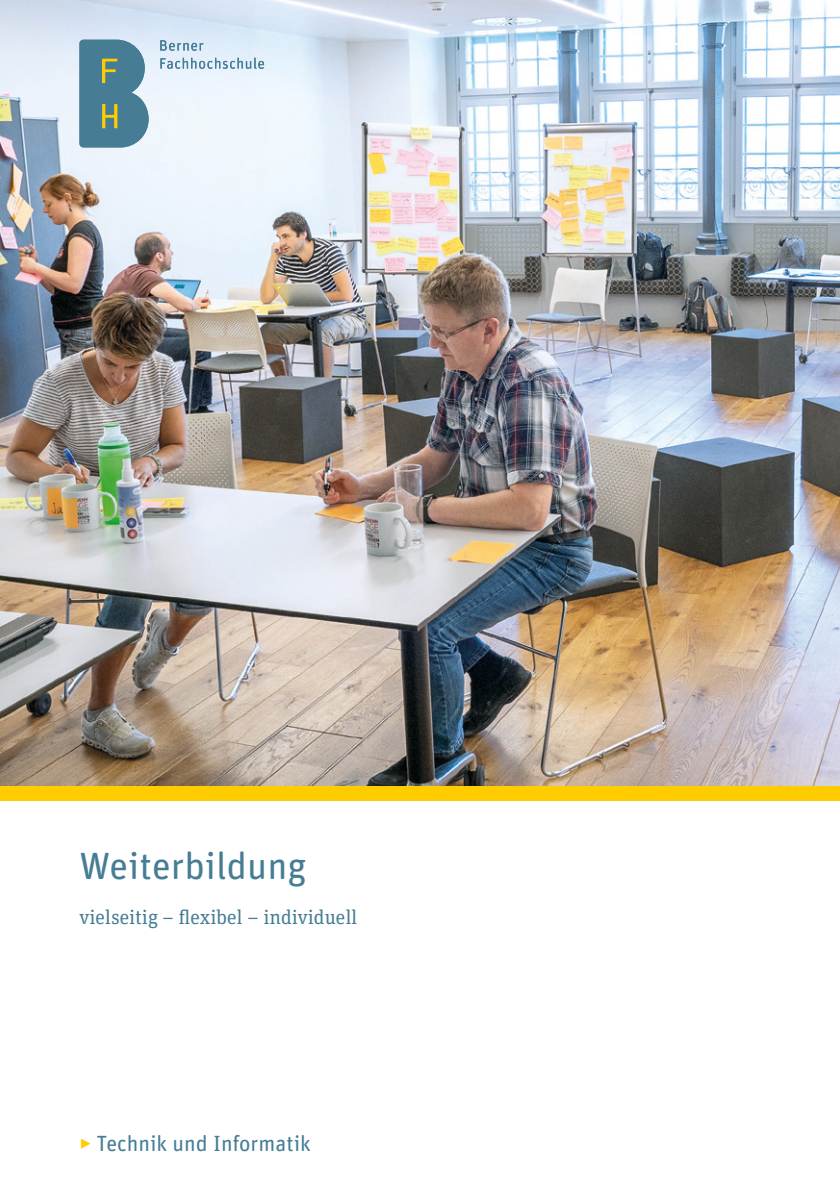
<style>
.page{position:relative;width:840px;height:1191px;background:#fff}
.page>*{position:absolute;margin:0;border:0;box-sizing:border-box;transform-origin:0 0}
.t1{font:38px "Unit Rounded Pro";color:#467d95}
.t2{font:22px "Unit Rounded Pro";color:#467d95}
.t3{font:20px "Unit Slab Pro";color:#467d95}
.s1{font-weight:300;color:#fc0}
</style>
<div class="page">
<img style="left:0;top:0;width:839px;height:787px">
<div style="left:0;top:787px;width:839px;height:14px;background:#fc0"></div>
<svg style="left:79px;top:40px;width:69px;height:107px;background:#5d8b97"></svg>
<svg style="left:160px;top:40px;width:43px;height:11px"></svg>
<svg style="left:160px;top:58px;width:104px;height:11px"></svg>
<h1 class="t1" style="left:79px;top:839px;width:228px">Weiterbildung</h1>
<p class="t3" style="left:79px;top:904px;width:279px">vielseitig – flexibel – individuell</p>
<p class="t2" style="left:79px;top:1128px;width:233px"><span class="s1">‣</span> Technik und Informatik</p>
</div>
